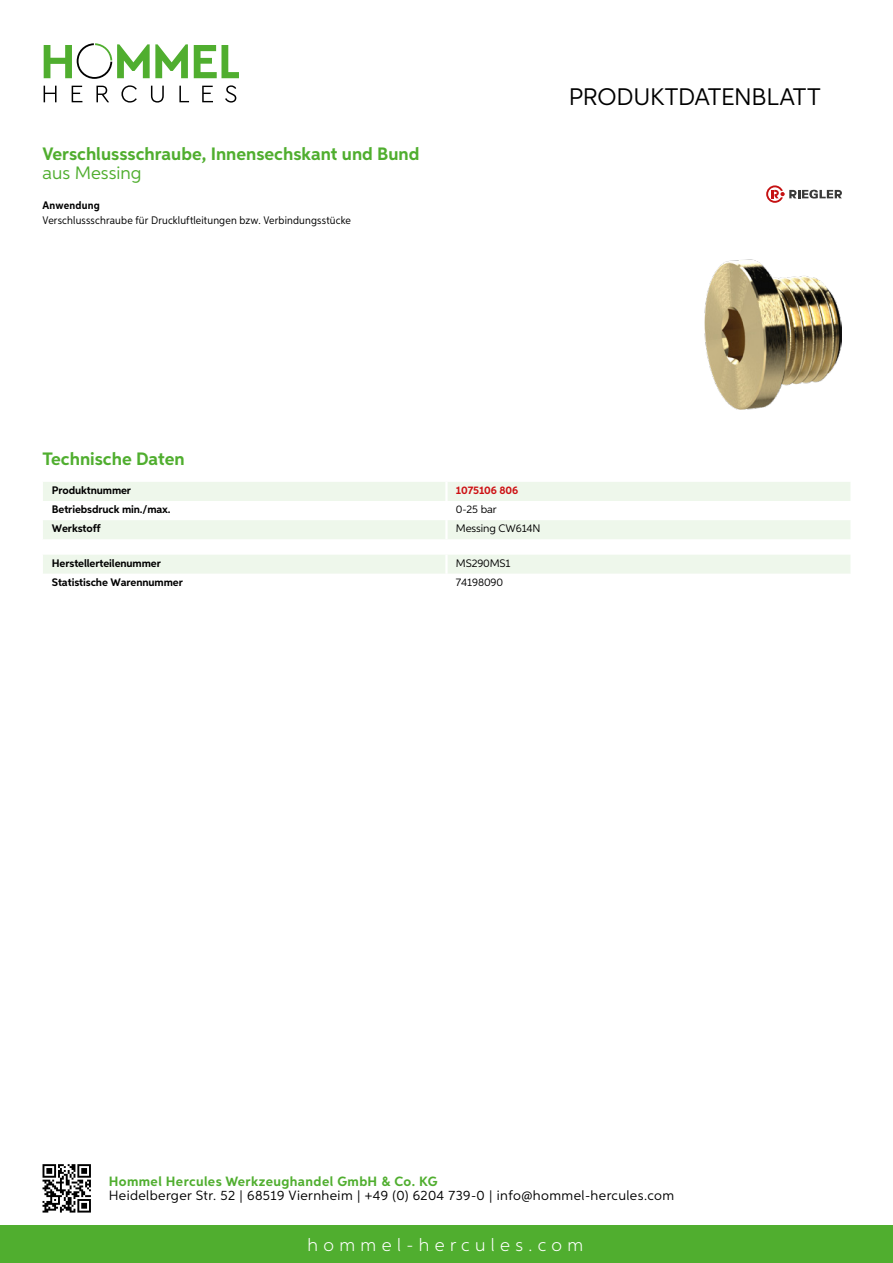
<style>
.page{position:relative;width:893px;height:1263px;background:#fff}
.page>*{position:absolute;margin:0;border:0;box-sizing:border-box;transform-origin:0 0}
.t1{font:24px "Aspira";letter-spacing:-.01em;color:#000}
.t2{font:700 18px "Aspira";color:#50ae2f}
.t3{font:300 18px "Aspira";letter-spacing:.3em;color:#fff}
.t4{font:18px "Aspira";color:#50ae2f}
.t5{font:13.5px "Aspira";letter-spacing:.03em;color:#000}
.t6{font:700 13.5px "Aspira";letter-spacing:.03em;color:#50ae2f}
.t7{font:700 10.95px "Aspira";letter-spacing:-.01em;color:#000}
.t8{font:10.95px "Aspira Nar";letter-spacing:.015em;color:#000}
.t9{font:10.95px "Aspira";letter-spacing:-.01em;color:#000}
.t10{font:700 10.95px "Aspira";letter-spacing:-.01em;color:#cd1013}
.t11{font:700 10.95px "Aspira Nar";letter-spacing:.02em;color:#000}
</style>
<div class="page">
<div style="left:0;top:1226px;width:893px;height:37px;background:#50ae2f"></div>
<svg style="left:43px;top:1164px;width:48px;height:48px"></svg>
<svg style="left:194px;top:45px;width:45px;height:33px"></svg>
<svg style="left:44px;top:43px;width:144px;height:36px"></svg>
<svg style="left:44px;top:86px;width:13px;height:16px"></svg>
<svg style="left:72px;top:86px;width:10px;height:16px"></svg>
<svg style="left:96px;top:86px;width:13px;height:16px"></svg>
<svg style="left:121px;top:85px;width:16px;height:18px"></svg>
<svg style="left:151px;top:86px;width:13px;height:17px"></svg>
<svg style="left:179px;top:86px;width:10px;height:16px"></svg>
<svg style="left:202px;top:86px;width:11px;height:16px"></svg>
<svg style="left:225px;top:85px;width:11px;height:18px"></svg>
<svg style="left:43px;top:482px;width:807px;height:57px"></svg>
<hr style="left:445px;top:520px;width:3px;height:19px;background:#fff">
<div style="left:43px;top:555px;width:807px;height:19px;background:#eef7eb"></div>
<img style="left:705px;top:259px;width:137px;height:150px">
<svg style="left:766px;top:185px;width:76px;height:18px"></svg>
<h2 class="t2" style="left:43px;top:142px;width:378px">Verschlussschraube, Innensechskant und Bund</h2>
<h2 class="t4" style="left:43px;top:162px;width:101px">aus Messing</h2>
<p class="t11" style="left:43px;top:199px;width:59px">Anwendung</p>
<p class="t8" style="left:43px;top:214px;width:310px">Verschlussschraube für Druckluftleitungen bzw. Verbindungsstücke</p>
<h1 class="t1" style="left:569px;top:82px;width:253px">Produktdatenblatt</h1>
<h2 class="t2" style="left:43px;top:448px;width:144px">Technische Daten</h2>
<p class="t7" style="left:52px;top:483px;width:81px">Produktnummer</p>
<p class="t10" style="left:456px;top:483px;width:64px">1075106 806</p>
<p class="t7" style="left:52px;top:502px;width:120px">Betriebsdruck min./max.</p>
<p class="t9" style="left:456px;top:502px;width:42px">0-25 bar</p>
<p class="t7" style="left:52px;top:521px;width:50px">Werkstoff</p>
<p class="t9" style="left:456px;top:522px;width:84px">Messing CW614N</p>
<p class="t7" style="left:52px;top:556px;width:111px">Herstellerteilenummer</p>
<p class="t9" style="left:456px;top:556px;width:56px">MS290MS1</p>
<p class="t7" style="left:52px;top:575px;width:132px">Statistische Warennummer</p>
<p class="t9" style="left:456px;top:575px;width:49px">74198090</p>
<p class="t6" style="left:109px;top:1172px;width:330px">Hommel Hercules Werkzeughandel GmbH &amp; Co. KG</p>
<p class="t5" style="left:109px;top:1187px;width:567px">Heidelberger Str. 52 | 68519 Viernheim | +49 (0) 6204 739-0 | info@hommel-hercules.com</p>
<h2 class="t3" style="left:307px;top:1234px;width:277px">hommel-hercules.com</h2>
</div>
